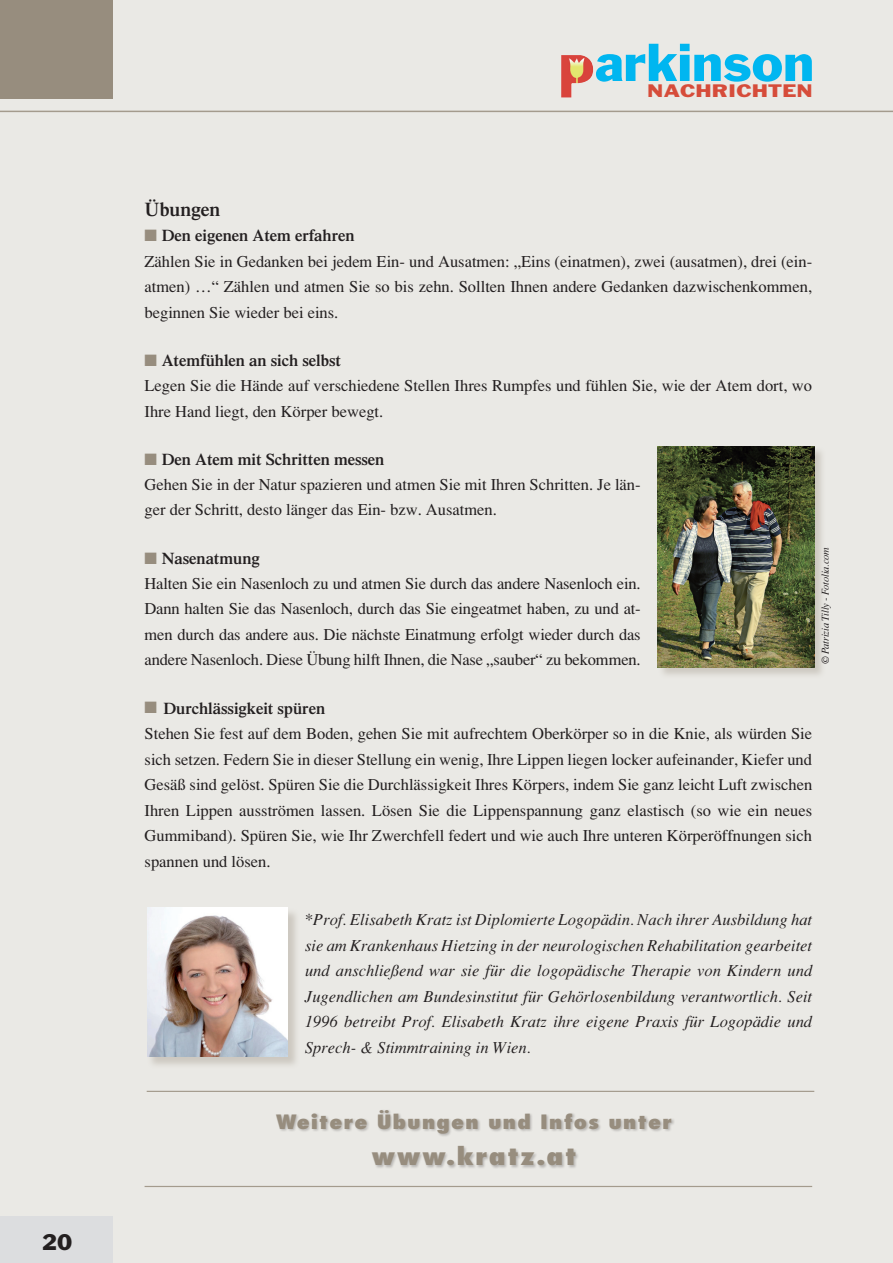
<style>
.page{position:relative;width:893px;height:1263px;background:#eae9e5}
.page>*{position:absolute;margin:0;border:0;box-sizing:border-box;transform-origin:0 0}
.t1{font:49.2px "Franklin Gothic";color:#00b6f0;scale:1.04 1}
.t2{font:800 condensed 24px "Futura";letter-spacing:.04em;color:#978d7e;scale:1.25 1}
.t3{font:21px "Franklin Gothic";color:#231f20}
.t4{font:600 19.5px "Times";color:#231f20}
.t5{font:800 condensed 19.2px "Futura";letter-spacing:.04em;color:#978d7e;scale:1.25 1}
.t6{font:16.8px "Franklin Gothic";letter-spacing:.01em;color:#d64c3a;scale:1.25 1}
.t7{font:16.5px/25.5px "Times";color:#231f20}
.t8{font:italic 16.5px/25.5px "Times";color:#231f20;text-align:justify}
.t9{font:italic 10.5px "Times";letter-spacing:-.02em;color:#231f20}
.s1{color:#978d7e}
.s2{font-weight:600}
</style>
<div class="page">
<hr style="left:0;top:111px;width:893px;height:1px;background:#a49b8d">
<div style="left:0;top:0;width:113px;height:98px;background:#978d7e"></div>
<div style="left:0;top:1216px;width:113px;height:47px;background:#dcdddf"></div>
<div style="left:147px;top:907px;width:153px;height:161px;background:#978d7e;opacity:.35"></div>
<img style="left:147px;top:908px;width:141px;height:149px">
<div style="left:657px;top:446px;width:169px;height:233px;background:#978d7e;opacity:.35"></div>
<img style="left:658px;top:446px;width:156px;height:221px">
<hr style="left:147px;top:1091px;width:667px;height:1px;background:#a49b8d">
<hr style="left:145px;top:1186px;width:667px;height:1px;background:#a49b8d">
<div style="left:276px;top:1109px;width:399px;height:60px;background:#231f20;opacity:.25"></div>
<img style="left:561px;top:55px;width:33px;height:42px">
<p class="t3" style="left:42px;top:1228px;width:32px">20</p>
<h1 class="t1" style="left:595px;top:31px;width:212px">arkinson</h1>
<p class="t6" style="left:647px;top:80px;width:134px">NACHRICHTEN</p>
<p class="t4" style="left:145px;top:197px;width:77px">Übungen</p>
<p class="t7" style="left:145px;top:223px;width:669px"><span class="s1">■</span> <span class="s2">Den eigenen Atem erfahren<br></span>Zählen Sie in Gedanken bei jedem Ein- und Ausatmen: „Eins (einatmen), zwei (ausatmen), drei (ein&shy;atmen) …“ Zählen und atmen Sie so bis zehn. Sollten Ihnen andere Gedanken dazwischenkommen, beginnen Sie wieder bei eins.</p>
<p class="t7" style="left:145px;top:347px;width:669px"><span class="s1">■</span> <span class="s2">Atemfühlen an sich selbst<br></span>Legen Sie die Hände auf verschiedene Stellen Ihres Rumpfes und fühlen Sie, wie der Atem dort, wo<br>Ihre Hand liegt, den Körper bewegt.</p>
<p class="t7" style="left:145px;top:446px;width:498px"><span class="s1">■</span> <span class="s2">Den Atem mit Schritten messen<br></span>Gehen Sie in der Natur spazieren und atmen Sie mit Ihren Schritten. Je län&shy;ger der Schritt, desto länger das Ein- bzw. Ausatmen.</p>
<p class="t7" style="left:145px;top:545px;width:498px"><span class="s1">■</span> <span class="s2">Nasenatmung<br></span>Halten Sie ein Nasenloch zu und atmen Sie durch das andere Nasenloch ein.<br>Dann halten Sie das Nasenloch, durch das Sie eingeatmet haben, zu und at&shy;men durch das andere aus. Die nächste Einatmung erfolgt wieder durch das andere Nasenloch. Diese Übung hilft Ihnen, die Nase „sauber“ zu bekommen.</p>
<p class="t7" style="left:145px;top:695px;width:669px"><span class="s1">■</span> <span class="s2">Durchlässigkeit spüren<br></span>Stehen Sie fest auf dem Boden, gehen Sie mit aufrechtem Oberkörper so in die Knie, als würden Sie sich setzen. Federn Sie in dieser Stellung ein wenig, Ihre Lippen liegen locker aufeinander, Kiefer und Gesäß sind gelöst. Spüren Sie die Durchlässigkeit Ihres Körpers, indem Sie ganz leicht Luft zwischen Ihren Lippen ausströmen lassen. Lösen Sie die Lippenspannung ganz elastisch (so wie ein neues Gummiband). Spüren Sie, wie Ihr Zwerchfell federt und wie auch Ihre unteren Körperöffnungen sich spannen und lösen.</p>
<p class="t9" style="left:819px;top:664px;width:119px;rotate:-90deg">© Patrizia Tilly - Fotolia.com</p>
<p class="t8" style="left:305px;top:907px;width:509px">*Prof. Elisabeth Kratz ist Diplomierte Logopädin. Nach ihrer Ausbildung hat sie am Krankenhaus Hietzing in der neurologischen Rehabilitation gearbeitet und anschließend war sie für die logopädische Therapie von Kindern und Jugendlichen am Bundesinstitut für Gehörlosenbildung verantwortlich. Seit 1996 betreibt Prof. Elisabeth Kratz ihre eigene Praxis für Logopädie und Sprech- &amp; Stimmtraining in Wien.</p>
<p class="t5" style="left:276px;top:1109px;width:318px">Weitere Übungen und Infos unter</p>
<h2 class="t2" style="left:372px;top:1141px;width:166px">www.kratz.at</h2>
</div>
